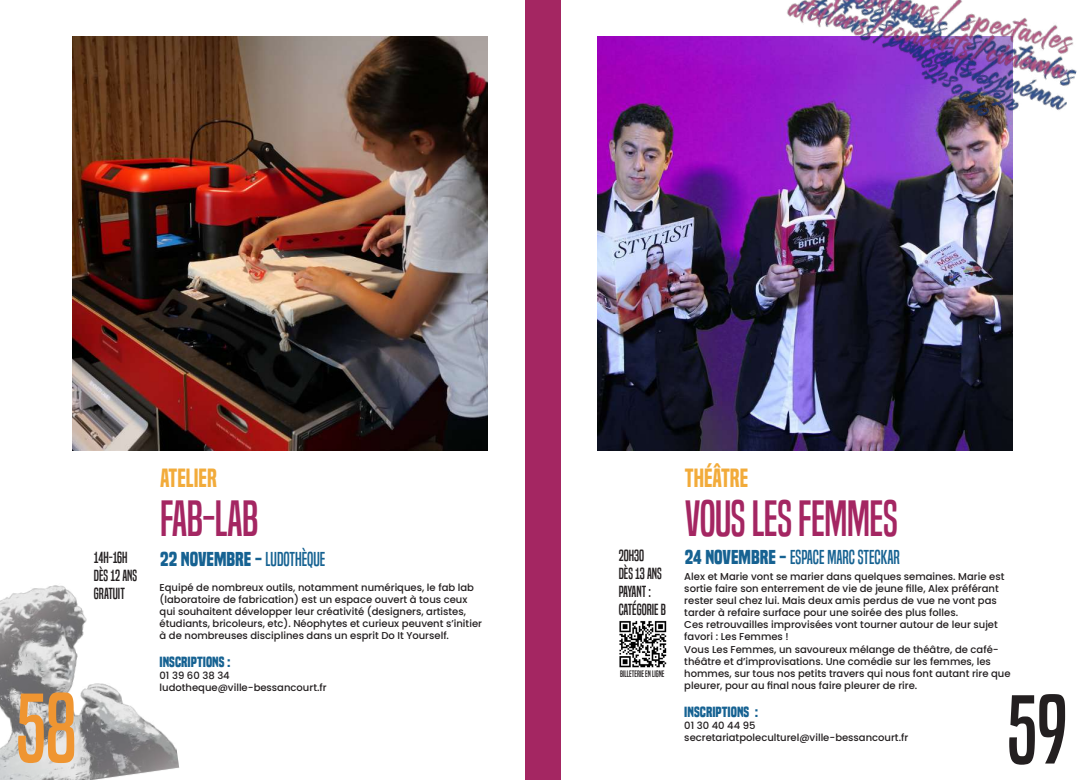
<style>
.page{position:relative;width:1085px;height:780px;background:#fff}
.page>*{position:absolute;margin:0;border:0;box-sizing:border-box;transform-origin:0 0}
.t1{font:90.12px "Built Titling Rg";color:#ef9531}
.t2{font:90.12px "Built Titling Rg";color:#231f20}
.t3{font:47.5px "Built Titling Rg";letter-spacing:-.01em;color:#a42662}
.t4{font:24.5px "Built Titling Sb";color:#f2ab3a}
.t5{font:18.75px "Built Titling Rg";color:#166292}
.t6{font:700 18.75px "Built Titling Rg";color:#166292}
.t7{font:15px/18px "Built Titling Rg";color:#231f20}
.t8{font:700 13.75px "Built Titling Rg";color:#166292}
.t9{font:500 10px/12px "Poppins";color:#231f20}
.t10{font:8.75px "Built Titling Rg";color:#231f20}
.s1{font-weight:400}
.s2{font-weight:700}
</style>
<div class="page">
<img style="left:0;top:585px;width:180px;height:195px">
<img style="left:73px;top:36px;width:414px;height:415px">
<img style="left:597px;top:36px;width:415px;height:415px">
<div style="left:524px;top:0;width:36px;height:780px;background:#a42662"></div>
<img style="left:619px;top:620px;width:48px;height:48px">
<img style="left:765px;top:0;width:312px;height:149px">
<h3 class="t4" style="left:160px;top:463px;width:58px">ATELIER</h3>
<h3 class="t4" style="left:684px;top:463px;width:65px">THÉÂTRE</h3>
<h2 class="t3" style="left:684px;top:490px;width:214px">VOUS LES FEMMES</h2>
<p class="t9" style="left:684px;top:571px;width:328px">Alex et Marie vont se marier dans quelques semaines. Marie est sortie faire son enterrement de vie de jeune fille, Alex préférant rester seul chez lui. Mais deux amis perdus de vue ne vont pas tarder à refaire surface pour une soirée des plus folles.<br>Ces retrouvailles improvisées vont tourner autour de leur sujet favori : Les Femmes !<br>Vous Les Femmes, un savoureux mélange de théâtre, de café&shy;théâtre et d’improvisations. Une comédie sur les femmes, les hommes, sur tous nos petits travers qui nous font autant rire que pleurer, pour au final nous faire pleurer de rire.</p>
<h3 class="t8" style="left:684px;top:703px;width:75px">INSCRIPTIONS :</h3>
<p class="t9" style="left:684px;top:719px;width:225px">01 30 40 44 95 secretariatpoleculturel@ville-bessancourt.fr</p>
<h2 class="t3" style="left:160px;top:490px;width:100px">FAB-LAB</h2>
<h3 class="t7" style="left:94px;top:548px;width:45px">14H-16H<br>DÈS 12 ANS<br>GRATUIT</h3>
<h3 class="t6" style="left:160px;top:547px;width:167px">22 NOVEMBRE - <span class="s1">LUDOTHÈQUE</span></h3>
<h3 class="t7" style="left:618px;top:546px;width:49px">20H30<br>DÈS 13 ANS<br>PAYANT :<br>CATÉGORIE B</h3>
<h3 class="t5" style="left:684px;top:545px;width:216px"><span class="s2">24 NOVEMBRE -</span> ESPACE MARC STECKAR</h3>
<p class="t9" style="left:159px;top:581px;width:324px">Equipé de nombreux outils, notamment numériques, le fab lab (laboratoire de fabrication) est un espace ouvert à tous ceux qui souhaitent développer leur créativité (designers, artistes, étudiants, bricoleurs, etc). Néophytes et curieux peuvent s’initier à de nombreuses disciplines dans un esprit Do It Yourself.</p>
<h3 class="t8" style="left:159px;top:654px;width:73px">INSCRIPTIONS :</h3>
<p class="t9" style="left:159px;top:669px;width:168px">01 39 60 38 34 ludotheque@ville-bessancourt.fr</p>
<p class="t10" style="left:620px;top:668px;width:46px">BILLETERIE EN LIGNE</p>
<h1 class="t1" style="left:16px;top:675px;width:62px">58</h1>
<h1 class="t2" style="left:1006px;top:676px;width:62px">59</h1>
</div>
